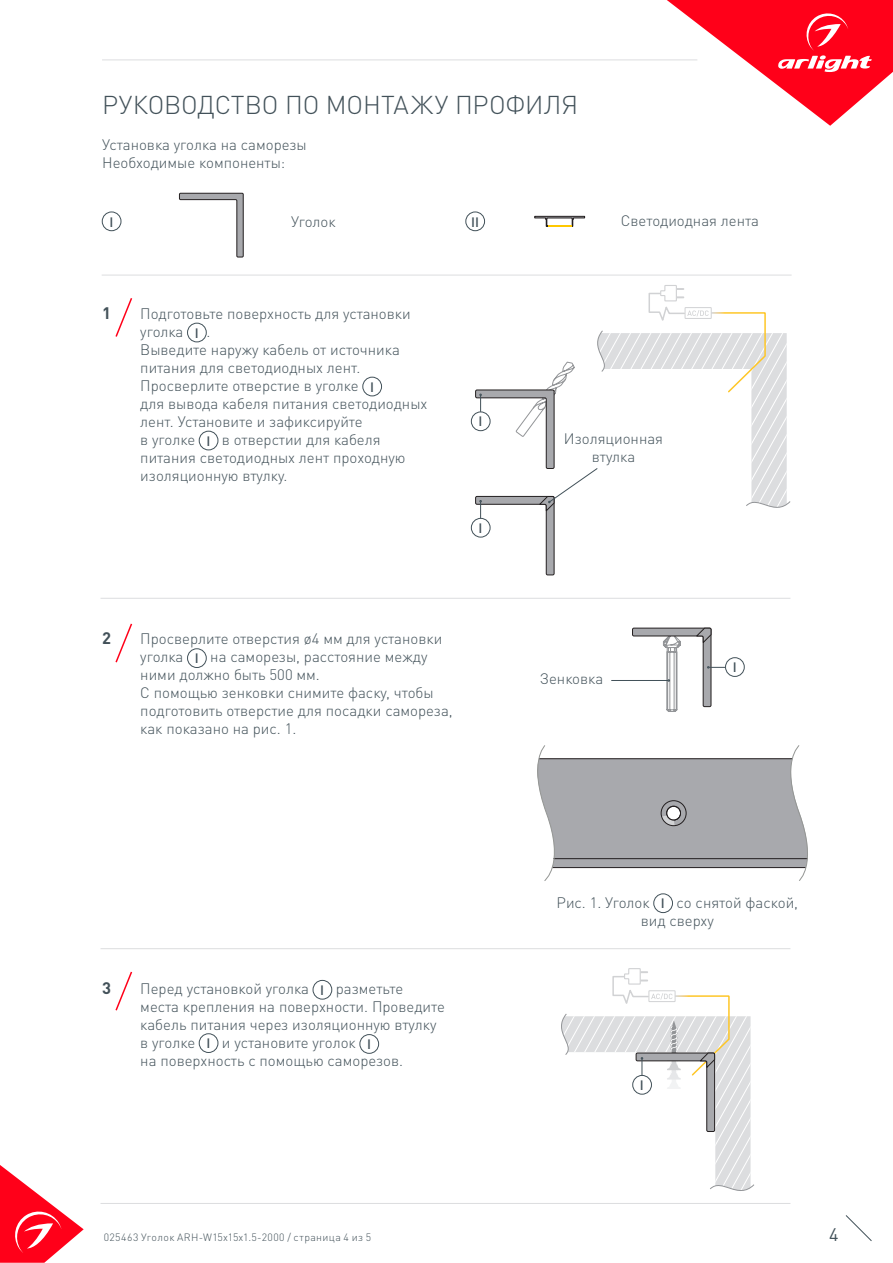
<style>
.page{position:relative;width:893px;height:1263px;background:#fff}
.page>*{position:absolute;margin:0;border:0;box-sizing:border-box;transform-origin:0 0}
.t1{font:300 25.5px "DIN Pro";letter-spacing:-.005em;color:#425159}
.t2{font:18px "DIN Pro";color:#425159}
.t3{font:700 16.5px "DIN Pro";color:#425159}
.t4{font:300 15px/18px "DIN Pro";color:#425159}
.t5{font:500 13.5px "DIN Pro";color:#425159}
.t6{font:300 10.5px "DIN Pro";letter-spacing:.035em;color:#425159}
</style>
<div class="page">
<svg style="left:0;top:1165px;width:84px;height:98px"></svg>
<svg style="left:845px;top:1215px;width:27px;height:26px"></svg>
<svg style="left:667px;top:0;width:226px;height:126px"></svg>
<hr style="left:102px;top:60px;width:595px;height:1px;background:#dcdddf">
<hr style="left:102px;top:275px;width:690px;height:1px;background:#dcdddf">
<hr style="left:101px;top:598px;width:689px;height:1px;background:#dcdddf">
<hr style="left:101px;top:948px;width:689px;height:1px;background:#dcdddf">
<hr style="left:101px;top:1203px;width:689px;height:1px;background:#dcdddf">
<hr style="left:611px;top:680px;width:57px;height:1px;background:#425159">
<div style="left:187px;top:648px;width:19px;height:20px;border:1px solid #425159;border-radius:50%"></div>
<svg style="left:115px;top:623px;width:18px;height:40px"></svg>
<div style="left:654px;top:894px;width:19px;height:19px;border:1px solid #425159;border-radius:50%"></div>
<div style="left:313px;top:980px;width:19px;height:19px;border:1px solid #425159;border-radius:50%"></div>
<div style="left:199px;top:1033px;width:19px;height:20px;border:1px solid #425159;border-radius:50%"></div>
<div style="left:360px;top:1034px;width:19px;height:19px;border:1px solid #425159;border-radius:50%"></div>
<svg style="left:115px;top:971px;width:18px;height:40px"></svg>
<div style="left:102px;top:212px;width:19px;height:19px;border:1px solid #425159;border-radius:50%"></div>
<div style="left:466px;top:212px;width:19px;height:19px;border:1px solid #425159;border-radius:50%"></div>
<svg style="left:179px;top:193px;width:65px;height:64px"></svg>
<svg style="left:534px;top:216px;width:51px;height:11px"></svg>
<hr style="left:548px;top:225px;width:23px;height:2px;background:#ffc800">
<div style="left:187px;top:323px;width:19px;height:19px;border:1px solid #425159;border-radius:50%"></div>
<div style="left:363px;top:377px;width:19px;height:19px;border:1px solid #425159;border-radius:50%"></div>
<div style="left:199px;top:431px;width:19px;height:19px;border:1px solid #425159;border-radius:50%"></div>
<svg style="left:115px;top:298px;width:18px;height:39px"></svg>
<svg style="left:632px;top:628px;width:93px;height:84px"></svg>
<div style="left:725px;top:657px;width:19px;height:20px;border:1px solid #425159;border-radius:50%"></div>
<svg style="left:537px;top:745px;width:271px;height:136px"></svg>
<div style="left:471px;top:412px;width:19px;height:19px;border:1px solid #425159;border-radius:50%"></div>
<div style="left:471px;top:518px;width:19px;height:19px;border:1px solid #425159;border-radius:50%"></div>
<svg style="left:475px;top:285px;width:316px;height:290px"></svg>
<svg style="left:561px;top:968px;width:193px;height:223px"></svg>
<p class="t1" style="left:102px;top:87px;width:477px">РУКОВОДСТВО ПО МОНТАЖУ ПРОФИЛЯ</p>
<p class="t4" style="left:102px;top:134px;width:206px">Установка уголка на саморезы</p>
<p class="t4" style="left:102px;top:152px;width:185px">Необходимые компоненты:</p>
<p class="t5" style="left:109px;top:212px;width:5px">I</p>
<p class="t4" style="left:291px;top:212px;width:46px">Уголок</p>
<p class="t5" style="left:471px;top:212px;width:9px">II</p>
<p class="t4" style="left:621px;top:211px;width:140px">Cветодиодная лента</p>
<p class="t3" style="left:102px;top:302px;width:10px">1</p>
<p class="t4" style="left:140px;top:304px;width:272px">Подготовьте поверхность для установки уголка</p>
<p class="t5" style="left:195px;top:324px;width:5px">I</p>
<p class="t4" style="left:140px;top:322px;width:261px;text-indent:66px">.<br>Выведите наружу кабель от источника питания для светодиодных лент.<br>Просверлите отверстие в уголке</p>
<p class="t5" style="left:370px;top:378px;width:5px">I</p>
<p class="t4" style="left:140px;top:394px;width:289px">для вывода кабеля питания светодиодных лент. Установите и зафиксируйте<br>в уголке</p>
<p class="t5" style="left:479px;top:412px;width:5px">I</p>
<p class="t4" style="left:140px;top:430px;width:267px;text-indent:82px">в отверстии для кабеля питания светодиодных лент проходную изоляционную втулку.</p>
<p class="t4" style="left:564px;top:428px;width:101px">Изоляционная</p>
<p class="t5" style="left:206px;top:432px;width:5px">I</p>
<p class="t4" style="left:592px;top:446px;width:45px">втулка</p>
<p class="t5" style="left:479px;top:519px;width:5px">I</p>
<p class="t3" style="left:102px;top:626px;width:10px">2</p>
<p class="t4" style="left:140px;top:628px;width:303px">Просверлите отверстия ø4 мм для установки уголка</p>
<p class="t5" style="left:195px;top:649px;width:5px">I</p>
<p class="t4" style="left:140px;top:646px;width:314px;text-indent:70px">на саморезы, расстояние между ними должно быть 500 мм.<br>С помощью зенковки снимите фаску, чтобы подготовить отверстие для посадки самореза, как показано на рис. 1.</p>
<p class="t4" style="left:540px;top:669px;width:65px">Зенковка</p>
<p class="t5" style="left:733px;top:658px;width:5px">I</p>
<p class="t3" style="left:102px;top:976px;width:10px">3</p>
<p class="t4" style="left:140px;top:978px;width:170px">Перед установкой уголка</p>
<p class="t5" style="left:320px;top:981px;width:5px">I</p>
<p class="t4" style="left:140px;top:978px;width:306px;text-indent:195px">разметьте места крепления на поверхности. Проведите кабель питания через изоляционную втулку в уголке</p>
<p class="t5" style="left:206px;top:1034px;width:5px">I</p>
<p class="t4" style="left:222px;top:1032px;width:135px">и установите уголок</p>
<p class="t5" style="left:367px;top:1035px;width:5px">I</p>
<p class="t4" style="left:140px;top:1050px;width:264px">на поверхность с помощью саморезов.</p>
<p class="t4" style="left:556px;top:893px;width:95px">Рис. 1. Уголок</p>
<p class="t5" style="left:661px;top:894px;width:5px">I</p>
<p class="t4" style="left:641px;top:893px;width:159px;text-indent:36px">со снятой фаской, вид сверху</p>
<p class="t5" style="left:640px;top:1076px;width:5px">I</p>
<p class="t6" style="left:104px;top:1230px;width:269px">025463 Уголок ARH-W15x15x1.5-2000 / страница 4 из 5</p>
<p class="t2" style="left:829px;top:1222px;width:11px">4</p>
</div>
